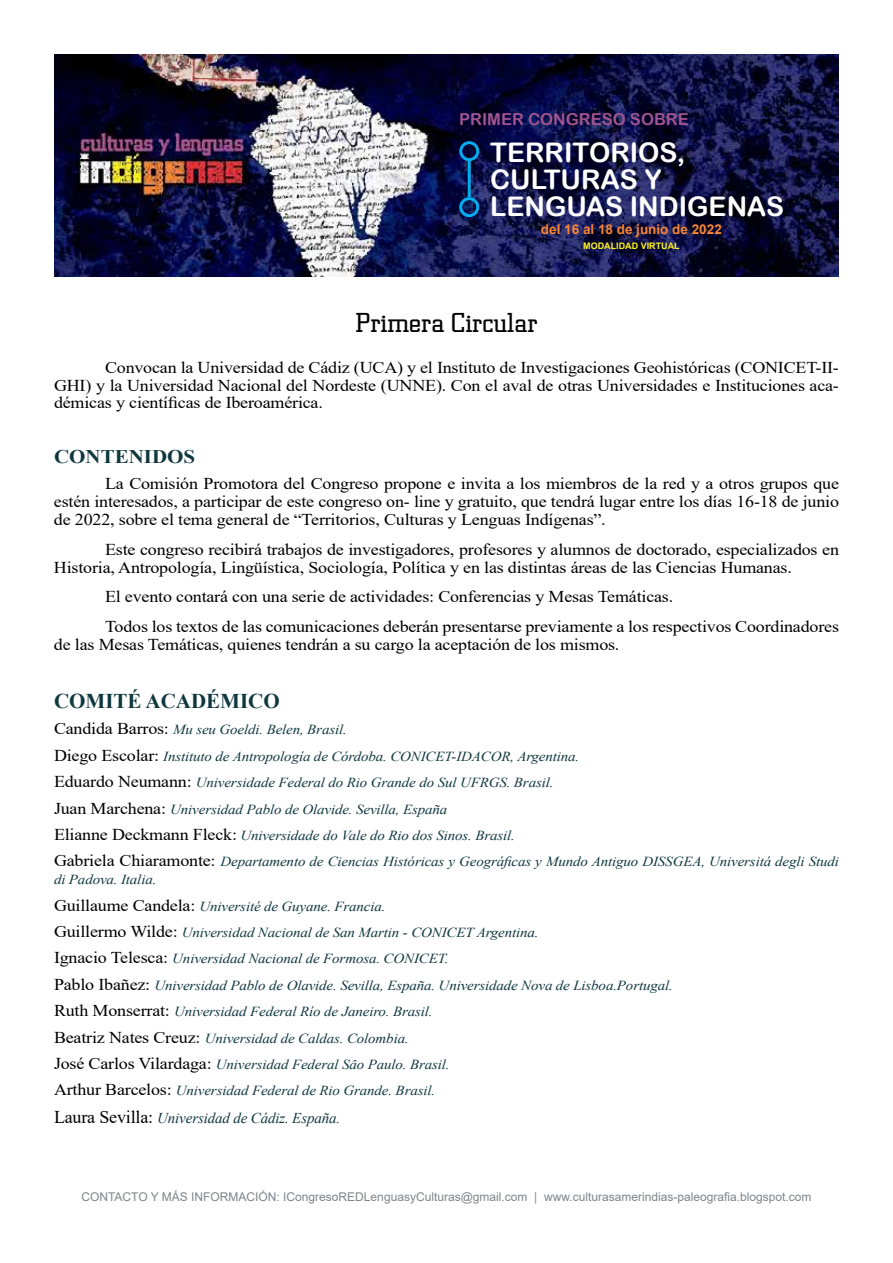
<style>
.page{position:relative;width:893px;height:1263px;background:#fff}
.page>*{position:absolute;margin:0;border:0;box-sizing:border-box;transform-origin:0 0}
.t1{font:27.6px "Square Slab Lite";color:#000;scale:1.09 1}
.t2{font:27px/27px "Arial Rounded MT Bold";color:#fff}
.t3{font:700 21px "Times New Roman";color:#0f373f}
.t4{font:700 19.35px "Times New Roman";color:#0f373f;scale:1.09 1}
.t5{font:16.5px/17.9px "Times New Roman";letter-spacing:-.01em;color:#000;text-align:justify;scale:1.09 1}
.t6{font:16.5px "Arial Rounded MT Bold";color:#a0558e}
.t7{font:italic 15px "Times New Roman";letter-spacing:-.01em;color:#0f373f}
.t8{font:italic 13.8px/26.4px "Times New Roman";letter-spacing:-.01em;color:#0f373f;scale:1.09 1}
.t9{font:700 13.5px "Arial";color:#f88534}
.t10{font:12px "Arial";color:#7d858b}
.t11{font:700 9px "Arial";color:#fff21a}
.s1{font-style:normal;font-size:16.5px;color:#000}
.s2{font-style:normal;font-size:18px;color:#000}
</style>
<div class="page">
<img style="left:54px;top:54px;width:785px;height:222px">
<div style="left:459px;top:141px;width:20px;height:20px;border:3px solid #00aeef;border-radius:50%"></div>
<div style="left:459px;top:197px;width:20px;height:20px;border:3px solid #00aeef;border-radius:50%"></div>
<hr style="left:468px;top:159px;width:3px;height:38px;background:#00aeef">
<p class="t6" style="left:459px;top:110px;width:231px">PRIMER CONGRESO SOBRE</p>
<h2 class="t2" style="left:490px;top:139px;width:295px">TERRITORIOS,<br>CULTURAS Y<br>LENGUAS INDIGENAS</h2>
<p class="t9" style="left:541px;top:220px;width:182px">del 16 al 18 de junio de 2022</p>
<p class="t11" style="left:583px;top:239px;width:98px">MODALIDAD VIRTUAL</p>
<h1 class="t1" style="left:355px;top:305px;width:169px">Primera Circular</h1>
<p class="t5" style="left:54px;top:358px;width:722px;text-indent:51px">Convocan la Universidad de Cádiz (UCA) y el Instituto de Investigaciones Geohistóricas (CONICET-II-GHI) y la Universidad Nacional del Nordeste (UNNE). Con el aval de otras Universidades e Instituciones aca&shy;démicas y científicas de Iberoamérica.</p>
<p class="t4" style="left:54px;top:442px;width:131px">CONTENIDOS</p>
<p class="t5" style="left:54px;top:474px;width:722px;text-indent:51px">La Comisión Promotora del Congreso propone e invita a los miembros de la red y a otros grupos que estén interesados, a participar de este congreso on- line y gratuito, que tendrá lugar entre los días 16-18 de junio de 2022, sobre el tema general de “Territorios, Culturas y Lenguas Indígenas”.</p>
<p class="t5" style="left:54px;top:540px;width:722px;text-indent:51px">Este congreso recibirá trabajos de investigadores, profesores y alumnos de doctorado, especializados en<br>Historia, Antropología, Lingüística, Sociología, Política y en las distintas áreas de las Ciencias Humanas.</p>
<p class="t5" style="left:105px;top:581px;width:675px;line-height:29.5px">El evento contará con una serie de actividades: Conferencias y Mesas Temáticas.<br>Todos los textos de las comunicaciones deberán presentarse previamente a los respectivos Coordinadores</p>
<p class="t5" style="left:54px;top:635px;width:520px">de las Mesas Temáticas, quienes tendrán a su cargo la aceptación de los mismos.</p>
<p class="t3" style="left:54px;top:686px;width:227px">COMITÉ ACADÉMICO</p>
<p class="t8" style="left:54px;top:716px;width:722px"><span class="s1">Candida Barros:</span> Mu seu Goeldi. Belen, Brasil.<br><span class="s1">Diego Escolar:</span> Instituto de Antropología de Córdoba. CONICET-IDACOR, Argentina.<br><span class="s1">Eduardo Neumann:</span> Universidade Federal do Rio Grande do Sul UFRGS. Brasil.<br><span class="s1">Juan Marchena:</span> Universidad Pablo de Olavide. Sevilla, España<br><span class="s1">Elianne Deckmann Fleck:</span> Universidade do Vale do Rio dos Sinos. Brasil.<br><span class="s1">Gabriela Chiaramonte:</span> Departamento de Ciencias Históricas y Geográficas y Mundo Antiguo DISSGEA, Universitá degli Studi</p>
<p class="t8" style="left:54px;top:866px;width:569px">di Padova. Italia.<br><span class="s1">Guillaume Candela:</span> Université de Guyane. Francia.<br><span class="s1">Guillermo Wilde:</span> Universidad Nacional de San Martin - CONICET Argentina.<br><span class="s1">Ignacio Telesca:</span> Universidad Nacional de Formosa. CONICET.<br><span class="s1">Pablo Ibañez:</span> Universidad Pablo de Olavide. Sevilla, España. Universidade Nova de Lisboa.Portugal.<br><span class="s1">Ruth Monserrat:</span> Universidad Federal Río de Janeiro. Brasil.<br><span class="s1">Beatriz Nates Creuz:</span> Universidad de Caldas. Colombia.<br><span class="s1">José Carlos Vilardaga:</span> Universidad Federal Sâo Paulo. Brasil.<br><span class="s1">Arthur Barcelos:</span> Universidad Federal de Rio Grande. Brasil.</p>
<p class="t7" style="left:54px;top:1108px;width:288px"><span class="s2">Laura Sevilla:</span> Universidad de Cádiz. España.</p>
<p class="t10" style="left:81px;top:1188px;width:731px">CONTACTO Y MÁS INFORMACIÓN: ICongresoREDLenguasyCulturas@gmail.com | www.culturasamerindias-paleografia.blogspot.com</p>
</div>
